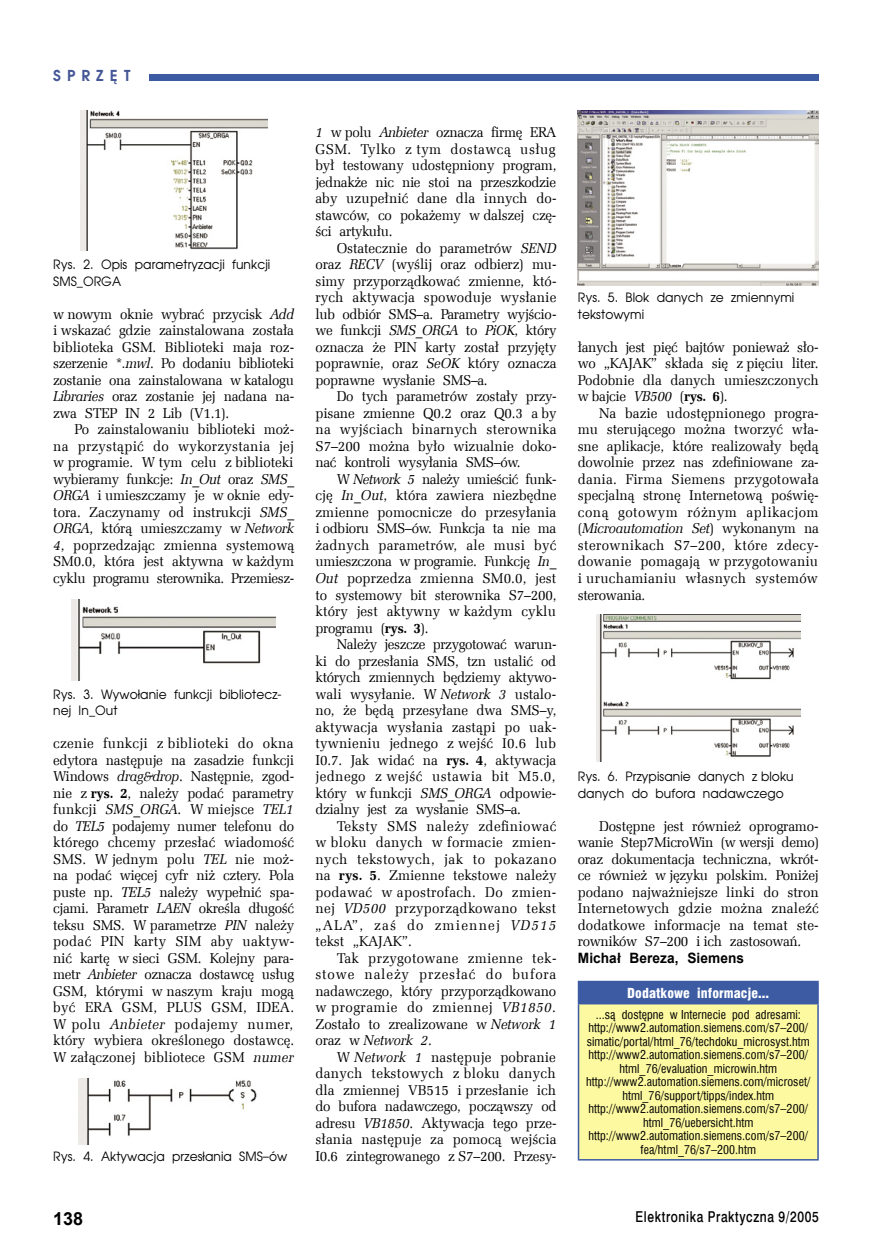
<style>
.page{position:relative;width:872px;height:1255px;background:#fff}
.page>*{position:absolute;margin:0;border:0;box-sizing:border-box;transform-origin:0 0}
.t1{font:700 18px "Arial";color:#000}
.t2{font:15px "Swis 721 Md EU";letter-spacing:.05em;color:#000;scale:.8 1}
.t3{font:700 15px "Avalon";letter-spacing:.4em;color:#445696}
.t4{font:14.25px/16.5px "Zapf Ellipt EU";letter-spacing:-.01em;color:#000;text-align:justify;scale:.96 1}
.t5{font:700 14.25px "Arial";letter-spacing:.005em;color:#000;scale:.96 1}
.t6{font:13.5px "Swis 721 Blk Cn EU";letter-spacing:.005em;color:#fff}
.t7{font:12.75px/16.5px "Avalon";letter-spacing:.005em;color:#000;scale:.96 1}
.t8{font:12px/13.5px "Swis 721 Cn EU";letter-spacing:.005em;color:#000;text-align:center}
.s1{font-style:italic}
.s2{font-weight:700}
</style>
<div class="page">
<div style="left:149px;top:74px;width:669px;height:7px;background:#3c5ba3"></div>
<div style="left:578px;top:981px;width:240px;height:22px;background:#3c5ba3"></div>
<div style="left:578px;top:1003px;width:240px;height:156px;background:#fdf9a0"></div>
<hr style="left:578px;top:980px;width:240px;height:2px;background:#3c5ba3">
<hr style="left:578px;top:1002px;width:240px;height:2px;background:#3c5ba3">
<hr style="left:578px;top:1004px;width:1px;height:154px;background:#3c5ba3">
<hr style="left:817px;top:1004px;width:1px;height:154px;background:#3c5ba3">
<hr style="left:578px;top:1158px;width:240px;height:2px;background:#3c5ba3">
<img style="left:80px;top:111px;width:187px;height:140px">
<img style="left:72px;top:599px;width:204px;height:81px">
<img style="left:78px;top:1078px;width:179px;height:65px">
<img style="left:596px;top:614px;width:204px;height:147px">
<img style="left:578px;top:111px;width:240px;height:174px">
<p class="t3" style="left:53px;top:66px;width:79px">SPRZĘT</p>
<p class="t7" style="left:53px;top:256px;width:228px">Rys. 2. Opis parametryzacji funkcji<br>SMS_ORGA</p>
<p class="t4" style="left:53px;top:306px;width:252px">w nowym oknie wybrać przycisk <span class="s1">Add </span>i wskazać gdzie zainstalowana została biblioteka GSM. Biblioteki maja roz&shy;szerzenie <span class="s1">*.mwl</span>. Po dodaniu biblioteki zostanie ona zainstalowana w katalogu <span class="s1">Libraries</span> oraz zostanie jej nadana na&shy;zwa STEP IN 2 Lib (V1.1).</p>
<p class="t4" style="left:53px;top:421px;width:253px;text-indent:21px">Po zainstalowaniu biblioteki moż&shy;na przystąpić do wykorzystania jej w programie. W tym celu z biblioteki wybieramy funkcje: <span class="s1">In_Out</span> oraz <span class="s1">SMS_ ORGA</span> i umieszczamy je w oknie edy&shy;tora. Zaczynamy od instrukcji <span class="s1">SMS_ ORGA</span>, którą umieszczamy w <span class="s1">Network 4</span>, poprzedzając zmienna systemową SM0.0, która jest aktywna w każdym cyklu programu sterownika. Przemiesz-</p>
<p class="t7" style="left:53px;top:685px;width:239px">Rys. 3. Wywołanie funkcji bibliotecz&shy;nej In_Out</p>
<p class="t4" style="left:53px;top:735px;width:253px">czenie funkcji z biblioteki do okna edytora następuje na zasadzie funkcji Windows <span class="s1">drag&amp;drop</span>. Następnie, zgod&shy;nie z <span class="s2">rys. 2</span>, należy podać parametry funkcji <span class="s1">SMS_ORGA</span>. W miejsce <span class="s1">TEL1 </span>do <span class="s1">TEL5</span> podajemy numer telefonu do którego chcemy przesłać wiadomość SMS. W jednym polu <span class="s1">TEL</span> nie moż&shy;na podać więcej cyfr niż cztery. Pola puste np. <span class="s1">TEL5</span> należy wypełnić spa&shy;cjami. Parametr <span class="s1">LAEN</span> określa długość teksu SMS. W parametrze <span class="s1">PIN</span> należy podać PIN karty SIM aby uaktyw&shy;nić kartę w sieci GSM. Kolejny para&shy;metr <span class="s1">Anbieter</span> oznacza dostawcę usług GSM, którymi w naszym kraju mogą być ERA GSM, PLUS GSM, IDEA.<br>W polu <span class="s1">Anbieter</span> podajemy numer, który wybiera określonego dostawcę.<br>W załączonej bibliotece GSM <span class="s1">numer</span></p>
<p class="t7" style="left:53px;top:1147px;width:245px">Rys. 4. Aktywacja przesłania SMS–ów</p>
<p class="t4" style="left:315px;top:124px;width:253px"><span class="s1">1</span> w polu <span class="s1">Anbieter</span> oznacza firmę ERA GSM. Tylko z tym dostawcą usług był testowany udostępniony program, jednakże nic nie stoi na przeszkodzie aby uzupełnić dane dla innych do&shy;stawców, co pokażemy w dalszej czę&shy;ści artykułu.</p>
<p class="t4" style="left:315px;top:240px;width:252px;text-indent:21px">Ostatecznie do parametrów <span class="s1">SEND </span>oraz <span class="s1">RECV</span> (wyślij oraz odbierz) mu&shy;simy przyporządkować zmienne, któ&shy;rych aktywacja spowoduje wysłanie lub odbiór SMS–a. Parametry wyjścio&shy;we funkcji <span class="s1">SMS_ORGA</span> to <span class="s1">PiOK</span>, który oznacza że PIN karty został przyjęty poprawnie, oraz <span class="s1">SeOK</span> który oznacza poprawne wysłanie SMS–a.</p>
<p class="t4" style="left:315px;top:388px;width:253px;text-indent:21px">Do tych parametrów zostały przy&shy;pisane zmienne Q0.2 oraz Q0.3 a by na wyjściach binarnych sterownika S7–200 można było wizualnie doko&shy;nać kontroli wysyłania SMS–ów.</p>
<p class="t4" style="left:315px;top:471px;width:253px;text-indent:21px">W <span class="s1">Network 5</span> należy umieścić funk&shy;cję <span class="s1">In_Out</span>, która zawiera niezbędne zmienne pomocnicze do przesyłania i odbioru SMS–ów. Funkcja ta nie ma żadnych parametrów, ale musi być umieszczona w programie. Funkcję <span class="s1">In_ Out</span> poprzedza zmienna SM0.0, jest to systemowy bit sterownika S7–200, który jest aktywny w każdym cyklu programu (<span class="s2">rys. 3</span>).</p>
<p class="t4" style="left:315px;top:636px;width:252px;text-indent:21px">Należy jeszcze przygotować warun&shy;ki do przesłania SMS, tzn ustalić od których zmiennych będziemy aktywo&shy;wali wysyłanie. W <span class="s1">Network 3</span> ustalo&shy;no, że będą przesyłane dwa SMS–y, aktywacja wysłania zastąpi po uak&shy;tywnieniu jednego z wejść I0.6 lub I0.7. Jak widać na <span class="s2">rys. 4</span>, aktywacja jednego z wejść ustawia bit M5.0, który w funkcji <span class="s1">SMS_ORGA</span> odpowie&shy;dzialny jest za wysłanie SMS–a.</p>
<p class="t4" style="left:315px;top:817px;width:252px;text-indent:21px">Teksty SMS należy zdefiniować w bloku danych w formacie zmien&shy;nych tekstowych, jak to pokazano na <span class="s2">rys. 5</span>. Zmienne tekstowe należy podawać w apostrofach. Do zmien&shy;nej <span class="s1">VD500</span> przyporządkowano tekst „ALA”, zaś do zmiennej <span class="s1">VD515 </span>tekst „KAJAK”.</p>
<p class="t4" style="left:315px;top:949px;width:252px;text-indent:21px">Tak przygotowane zmienne tek&shy;stowe należy przesłać do bufora nadawczego, który przyporządkowano w programie do zmiennej <span class="s1">VB1850</span>.<br>Zostało to zrealizowane w <span class="s1">Network 1 </span>oraz w <span class="s1">Network 2</span>.</p>
<p class="t4" style="left:315px;top:1048px;width:253px;text-indent:21px">W <span class="s1">Network 1</span> następuje pobranie danych tekstowych z bloku danych dla zmiennej VB515 i przesłanie ich do bufora nadawczego, począwszy od adresu <span class="s1">VB1850</span>. Aktywacja tego prze&shy;słania następuje za pomocą wejścia I0.6 zintegrowanego z S7–200. Przesy-</p>
<p class="t7" style="left:578px;top:289px;width:227px">Rys. 5. Blok danych ze zmiennymi tekstowymi</p>
<p class="t4" style="left:578px;top:339px;width:252px">łanych jest pięć bajtów ponieważ sło&shy;wo „KAJAK” składa się z pięciu liter.<br>Podobnie dla danych umieszczonych w bajcie <span class="s1">VB500</span> (<span class="s2">rys. 6</span>).</p>
<p class="t4" style="left:578px;top:405px;width:253px;text-indent:21px">Na bazie udostępnionego progra&shy;mu sterującego można tworzyć wła&shy;sne aplikacje, które realizowały będą dowolnie przez nas zdefiniowane za&shy;dania. Firma Siemens przygotowała specjalną stronę Internetową poświę&shy;coną gotowym różnym aplikacjom (<span class="s1">Microautomation Set</span>) wykonanym na sterownikach S7–200, które zdecy&shy;dowanie pomagają w przygotowaniu i uruchamianiu własnych systemów sterowania.</p>
<p class="t7" style="left:578px;top:768px;width:226px">Rys. 6. Przypisanie danych z bloku danych do bufora nadawczego</p>
<p class="t4" style="left:578px;top:817px;width:253px;text-indent:21px">Dostępne jest również oprogramo&shy;wanie Step7MicroWin (w wersji demo) oraz dokumentacja techniczna, wkrót&shy;ce również w języku polskim. Poniżej podano najważniejsze linki do stron Internetowych gdzie można znaleźć dodatkowe informacje na temat ste&shy;rowników S7–200 i ich zastosowań.</p>
<p class="t5" style="left:578px;top:948px;width:175px">Michał Bereza, Siemens</p>
<p class="t6" style="left:627px;top:984px;width:143px">Dodatkowe informacje...</p>
<p class="t8" style="left:586px;top:1007px;width:226px">...są dostępne w Internecie pod adresami: http://www2.automation.siemens.com/s7–200/ simatic/portal/html_76/techdoku_microsyst.htm http://www2.automation.siemens.com/s7–200/ html_76/evaluation_microwin.htm http://www2.automation.siemens.com/microset/ html_76/support/tipps/index.htm http://www2.automation.siemens.com/s7–200/ html_76/uebersicht.htm http://www2.automation.siemens.com/s7–200/ fea/html_76/s7–200.htm</p>
<p class="t1" style="left:53px;top:1206px;width:32px">138</p>
<p class="t2" style="left:635px;top:1207px;width:230px">Elektronika Praktyczna 9/2005</p>
</div>
